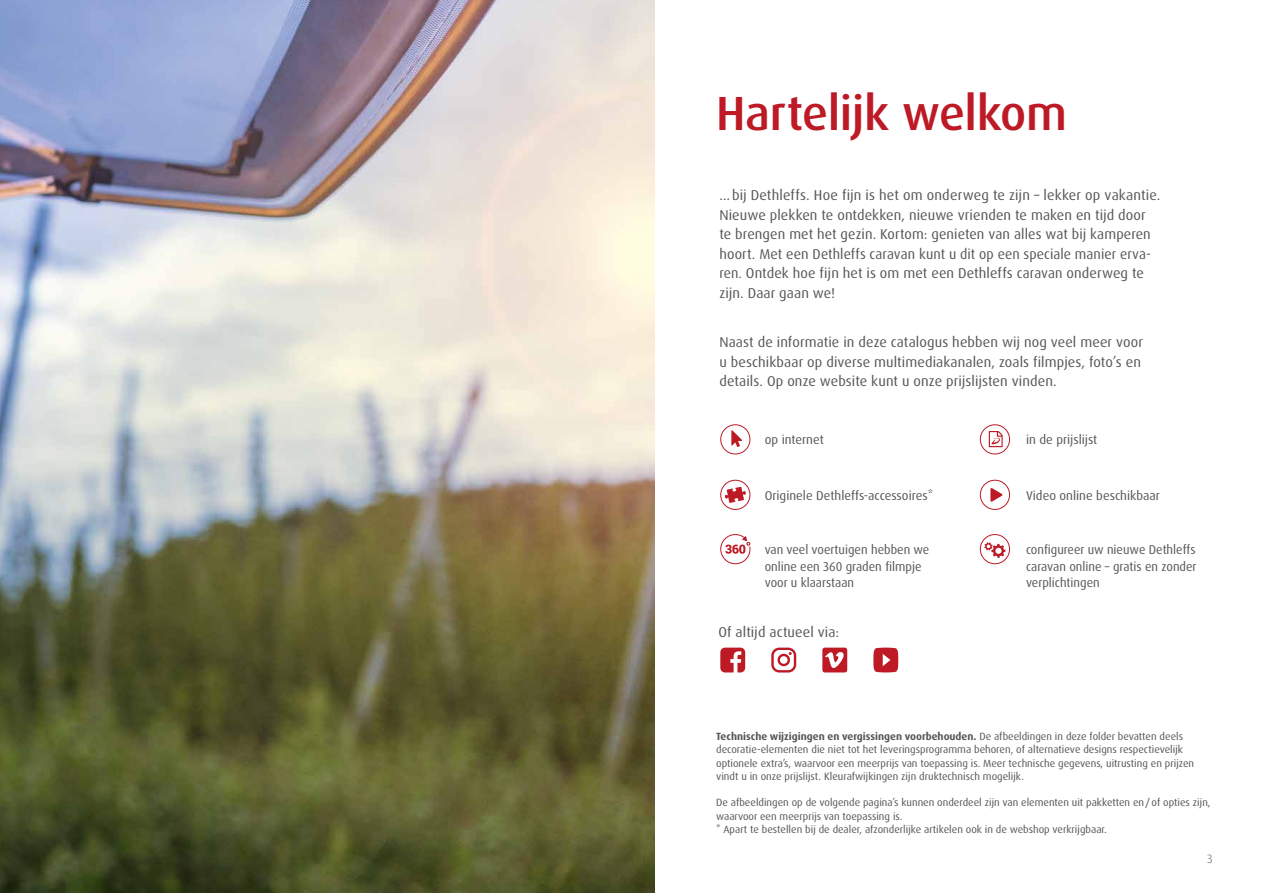
<style>
.page{position:relative;width:1263px;height:893px;background:#fff}
.page>*{position:absolute;margin:0;border:0;box-sizing:border-box;transform-origin:0 0}
.t1{font:500 48px "Dax Pro";letter-spacing:-.01em;color:#bd1a26}
.t2{font:14.25px/19.5px "Dax OT";letter-spacing:.01em;color:#565656}
.t3{font:12.75px/16.5px "Dax OT";color:#565656}
.t4{font:300 12px "Dax OT";color:#565656}
.t5{font:10.5px/13.5px "Dax OT";color:#565656}
.s1{font-weight:700}
</style>
<div class="page">
<div style="left:720px;top:480px;width:30px;height:30px;border:1px solid #bd1a26;border-radius:50%"></div>
<svg style="left:725px;top:487px;width:21px;height:16px"></svg>
<svg style="left:731px;top:430px;width:11px;height:17px"></svg>
<div style="left:720px;top:424px;width:30px;height:30px;border:1px solid #bd1a26;border-radius:50%"></div>
<div style="left:771px;top:648px;width:25px;height:24px;border:2px solid #bd1a26;border-radius:7px"></div>
<div style="left:777px;top:654px;width:13px;height:12px;border:2px solid #bd1a26;border-radius:50%"></div>
<svg style="left:720px;top:648px;width:25px;height:24px"></svg>
<svg style="left:822px;top:648px;width:25px;height:24px"></svg>
<svg style="left:873px;top:648px;width:25px;height:24px"></svg>
<div style="left:980px;top:480px;width:30px;height:30px;border:1px solid #bd1a26;border-radius:50%"></div>
<svg style="left:990px;top:488px;width:12px;height:14px"></svg>
<svg style="left:989px;top:431px;width:14px;height:16px"></svg>
<div style="left:980px;top:424px;width:30px;height:30px;border:1px solid #bd1a26;border-radius:50%"></div>
<svg style="left:720px;top:534px;width:31px;height:31px"></svg>
<div style="left:980px;top:534px;width:30px;height:30px;border:1px solid #bd1a26;border-radius:50%"></div>
<svg style="left:984px;top:542px;width:21px;height:16px"></svg>
<img style="left:0;top:0;width:655px;height:893px">
<h1 class="t1" style="left:716px;top:83px;width:352px">Hartelijk welkom</h1>
<p class="t2" style="left:719px;top:186px;width:442px">…bij Dethleffs. Hoe fijn is het om onderweg te zijn – lekker op vakantie.<br>Nieuwe plekken te ontdekken, nieuwe vrienden te maken en tijd door te brengen met het gezin. Kortom: genieten van alles wat bij kamperen hoort. Met een Dethleffs caravan kunt u dit op een speciale manier erva&shy;ren. Ontdek hoe fijn het is om met een Dethleffs caravan onderweg te zijn. Daar gaan we!</p>
<h2 class="t2" style="left:719px;top:333px;width:425px">Naast de informatie in deze catalogus hebben wij nog veel meer voor u beschikbaar op diverse multimediakanalen, zoals filmpjes, foto’s en details. Op onze website kunt u onze prijslijsten vinden.</h2>
<p class="t3" style="left:765px;top:432px;width:61px">op internet</p>
<p class="t3" style="left:765px;top:487px;width:170px">Originele Dethleffs-accessoires*</p>
<p class="t3" style="left:1026px;top:432px;width:73px">in de prijslijst</p>
<p class="t3" style="left:1026px;top:487px;width:135px">Video online beschikbaar</p>
<p class="t3" style="left:765px;top:542px;width:166px">van veel voertuigen hebben we online een 360 graden filmpje voor u klaarstaan</p>
<p class="t3" style="left:1026px;top:542px;width:172px;text-align:justify">configureer uw nieuwe Dethleffs caravan online – gratis en zonder verplichtingen</p>
<h2 class="t2" style="left:718px;top:622px;width:122px">Of altijd actueel via:</h2>
<p class="t5" style="left:716px;top:729px;width:479px"><span class="s1">Technische wijzigingen en vergissingen voorbehouden.</span> De afbeeldingen in deze folder bevatten deels decoratie-elementen die niet tot het leveringsprogramma behoren, of alternatieve designs respectievelijk optionele extra’s, waarvoor een meerprijs van toepassing is. Meer technische gegevens, uitrusting en prijzen vindt u in onze prijslijst. Kleurafwijkingen zijn druktechnisch mogelijk.</p>
<p class="t5" style="left:716px;top:796px;width:496px">De afbeeldingen op de volgende pagina’s kunnen onderdeel zijn van elementen uit pakketten en/of opties zijn, waarvoor een meerprijs van toepassing is.<br>* Apart te bestellen bij de dealer, afzonderlijke artikelen ook in de webshop verkrijgbaar.</p>
<p class="t4" style="left:1207px;top:851px;width:7px">3</p>
</div>
